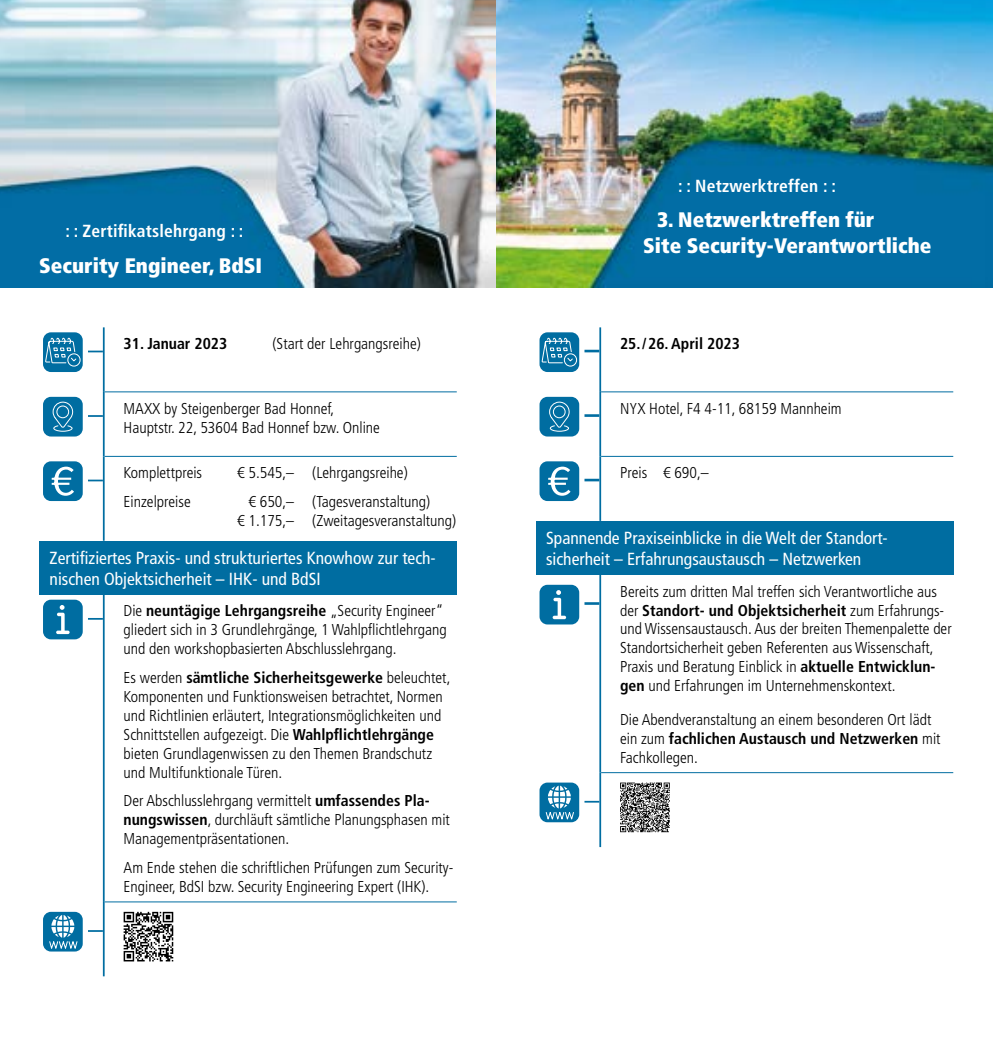
<style>
.page{position:relative;width:993px;height:1042px;background:#fff}
.page>*{position:absolute;margin:0;border:0;box-sizing:border-box;transform-origin:0 0}
.t1{font:900 condensed 21px/25.2px "Frutiger LT Std";color:#fff}
.t2{font:condensed 17.5px/21px "Frutiger LT Std";color:#fff}
.t3{font:700 condensed 17.5px "Frutiger LT Std";letter-spacing:.01em;color:#fff}
.t4{font:300 condensed 15.75px/18.9px "Frutiger LT Std";color:#000}
.t5{font:700 condensed 15.75px "Frutiger LT Std";color:#000}
.s1{font-weight:700}
</style>
<div class="page">
<img style="left:0;top:0;width:496px;height:288px">
<div style="left:40px;top:541px;width:416px;height:54px;background:#006da1"></div>
<hr style="left:103px;top:327px;width:2px;height:65px;background:#006da1">
<hr style="left:105px;top:391px;width:351px;height:1px;background:#006da1">
<hr style="left:105px;top:456px;width:351px;height:1px;background:#006da1">
<hr style="left:103px;top:392px;width:2px;height:64px;background:#006da1">
<hr style="left:103px;top:456px;width:2px;height:85px;background:#006da1">
<hr style="left:103px;top:595px;width:2px;height:307px;background:#006da1">
<hr style="left:105px;top:901px;width:351px;height:1px;background:#006da1">
<hr style="left:103px;top:902px;width:2px;height:74px;background:#006da1">
<div style="left:43px;top:332px;width:40px;height:40px;background:#006da1;border-radius:8px"></div>
<svg style="left:45px;top:337px;width:36px;height:35px"></svg>
<svg style="left:88px;top:351px;width:15px;height:1px"></svg>
<div style="left:43px;top:397px;width:40px;height:39px;background:#006da1;border-radius:8px"></div>
<svg style="left:52px;top:401px;width:21px;height:31px"></svg>
<svg style="left:88px;top:415px;width:15px;height:2px"></svg>
<div style="left:43px;top:461px;width:40px;height:40px;background:#006da1;border-radius:8px"></div>
<svg style="left:52px;top:467px;width:22px;height:29px"></svg>
<svg style="left:88px;top:480px;width:15px;height:1px"></svg>
<div style="left:43px;top:600px;width:40px;height:39px;background:#006da1;border-radius:8px"></div>
<svg style="left:56px;top:605px;width:14px;height:29px"></svg>
<svg style="left:88px;top:618px;width:15px;height:2px"></svg>
<div style="left:43px;top:912px;width:40px;height:39px;background:#006da1;border-radius:8px"></div>
<svg style="left:49px;top:915px;width:29px;height:36px"></svg>
<svg style="left:88px;top:930px;width:15px;height:2px"></svg>
<svg style="left:124px;top:912px;width:49px;height:49px"></svg>
<div style="left:536px;top:521px;width:416px;height:54px;background:#006da1"></div>
<hr style="left:601px;top:456px;width:351px;height:1px;background:#006da1">
<hr style="left:601px;top:391px;width:351px;height:1px;background:#006da1">
<hr style="left:599px;top:575px;width:2px;height:197px;background:#006da1">
<hr style="left:601px;top:772px;width:351px;height:1px;background:#006da1">
<hr style="left:599px;top:772px;width:2px;height:75px;background:#006da1">
<hr style="left:599px;top:456px;width:2px;height:65px;background:#006da1">
<hr style="left:599px;top:392px;width:2px;height:64px;background:#006da1">
<hr style="left:599px;top:327px;width:2px;height:65px;background:#006da1">
<div style="left:539px;top:332px;width:40px;height:40px;background:#006da1;border-radius:8px"></div>
<svg style="left:541px;top:337px;width:36px;height:35px"></svg>
<svg style="left:584px;top:350px;width:15px;height:2px"></svg>
<div style="left:539px;top:397px;width:40px;height:39px;background:#006da1;border-radius:8px"></div>
<svg style="left:549px;top:401px;width:20px;height:31px"></svg>
<hr style="left:584px;top:414px;width:15px;height:3px;background:#006da1">
<div style="left:539px;top:461px;width:40px;height:40px;background:#006da1;border-radius:8px"></div>
<svg style="left:548px;top:467px;width:22px;height:29px"></svg>
<svg style="left:584px;top:479px;width:15px;height:2px"></svg>
<div style="left:539px;top:585px;width:40px;height:39px;background:#006da1;border-radius:8px"></div>
<svg style="left:552px;top:590px;width:14px;height:29px"></svg>
<hr style="left:584px;top:602px;width:15px;height:3px;background:#006da1">
<div style="left:539px;top:782px;width:40px;height:40px;background:#006da1;border-radius:8px"></div>
<svg style="left:545px;top:785px;width:29px;height:37px"></svg>
<svg style="left:584px;top:801px;width:15px;height:1px"></svg>
<svg style="left:620px;top:782px;width:49px;height:50px;background:#7d7d7d"></svg>
<img style="left:496px;top:0;width:496px;height:288px">
<p class="t3" style="left:65px;top:221px;width:179px">: : Zertifikatslehrgang : :</p>
<h1 class="t1" style="left:39px;top:252px;width:224px">Security Engineer, BdSI</h1>
<p class="t5" style="left:124px;top:334px;width:105px">31. Januar 2023</p>
<p class="t4" style="left:272px;top:334px;width:150px">(Start der Lehrgangsreihe)</p>
<p class="t4" style="left:124px;top:399px;width:258px">MAXX by Steigenberger Bad Honnef,<br>Hauptstr. 22, 53604 Bad Honnef bzw. Online</p>
<p class="t4" style="left:124px;top:463px;width:80px">Komplettpreis</p>
<p class="t4" style="left:237px;top:463px;width:172px">€ 5.545,– (Lehrgangsreihe)</p>
<p class="t4" style="left:124px;top:492px;width:69px">Einzelpreise</p>
<p class="t4" style="left:237px;top:492px;width:220px;text-indent:11px">€ 650,– (Tagesveranstaltung)<br>€ 1.175,– (Zweitagesveranstaltung)</p>
<p class="t2" style="left:50px;top:547px;width:387px">Zertifiziertes Praxis- und strukturiertes Knowhow zur tech&shy;nischen Objektsicherheit – IHK- und BdSI</p>
<p class="t4" style="left:124px;top:602px;width:324px">Die <span class="s1">neuntägige Lehrgangsreihe</span> „Security Engineer“ gliedert sich in 3 Grundlehrgänge, 1 Wahlpflichtlehrgang und den workshopbasierten Abschlusslehrgang.</p>
<p class="t4" style="left:124px;top:668px;width:328px">Es werden <span class="s1">sämtliche Sicherheitsgewerke</span> beleuchtet, Komponenten und Funktionsweisen betrachtet, Normen und Richtlinien erläutert, Integrationsmöglichkeiten und Schnittstellen aufgezeigt. Die <span class="s1">Wahlpflichtlehrgänge </span>bieten Grundlagenwissen zu den Themen Brandschutz und Multifunktionale Türen.</p>
<p class="t4" style="left:124px;top:792px;width:328px">Der Abschlusslehrgang vermittelt <span class="s1">umfassendes Pla&shy;nungswissen</span>, durchläuft sämtliche Planungsphasen mit<br>Managementpräsentationen.</p>
<p class="t4" style="left:124px;top:858px;width:331px">Am Ende stehen die schriftlichen Prüfungen zum Security-<br>Engineer, BdSI bzw. Security Engineering Expert (IHK).</p>
<p class="t3" style="left:678px;top:176px;width:159px">: : Netzwerktreffen : :</p>
<h1 class="t1" style="left:643px;top:207px;width:290px;text-indent:14px">3. Netzwerktreffen für<br>Site Security-Verantwortliche</h1>
<p class="t5" style="left:620px;top:334px;width:121px">25./26. April 2023</p>
<p class="t4" style="left:620px;top:399px;width:223px">NYX Hotel, F4 4-11, 68159 Mannheim</p>
<p class="t4" style="left:620px;top:463px;width:90px">Preis € 690,–</p>
<p class="t2" style="left:546px;top:527px;width:341px">Spannende Praxiseinblicke in die Welt der Standort&shy;sicherheit – Erfahrungsaustausch – Netzwerken</p>
<p class="t4" style="left:620px;top:582px;width:333px">Bereits zum dritten Mal treffen sich Verantwortliche aus der <span class="s1">Standort- und Objektsicherheit</span> zum Erfahrungs&shy;und Wissensaustausch. Aus der breiten Themenpalette der Standortsicherheit geben Referenten aus Wissenschaft, Praxis und Beratung Einblick in <span class="s1">aktuelle Entwicklun&shy;gen</span> und Erfahrungen im Unternehmenskontext.</p>
<p class="t4" style="left:620px;top:710px;width:322px">Die Abendveranstaltung an einem besonderen Ort lädt ein zum <span class="s1">fachlichen Austausch und Netzwerken</span> mit<br>Fachkollegen.</p>
</div>
